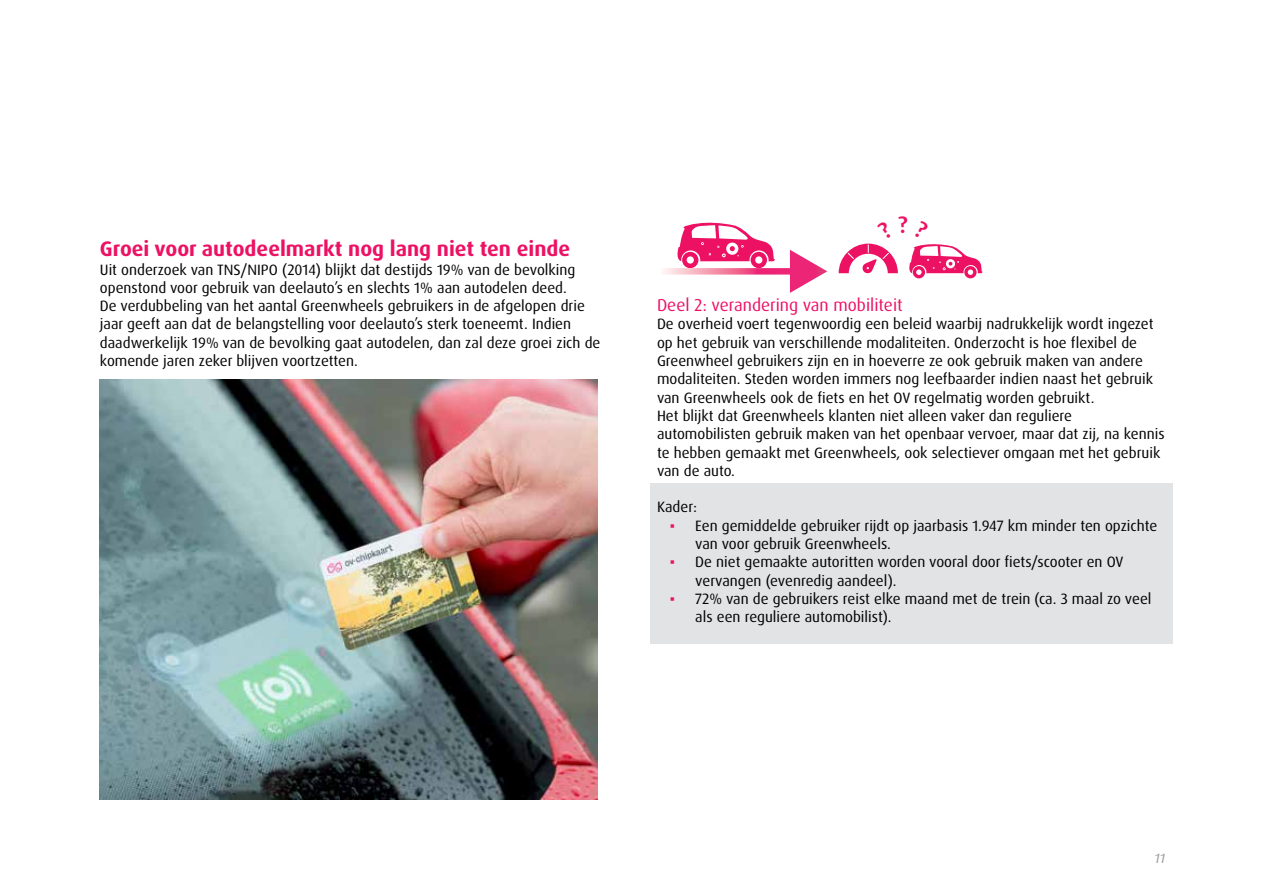
<style>
.page{position:relative;width:1263px;height:893px;background:#fff}
.page>*{position:absolute;margin:0;border:0;box-sizing:border-box;transform-origin:0 0}
.t1{font:700 21px "Dax OT";color:#ed1164}
.t2{font:17.25px "Dax OT";color:#ed1164}
.t3{font:15px/18.3px "Dax OT";color:#000}
.t4{font:italic 13.5px "Dax OT";color:#999b9e}
.s1{font-family:"Arial";color:#ed1164}
</style>
<div class="page">
<div style="left:650px;top:483px;width:522px;height:161px;background:#e2e3e4"></div>
<div style="left:682px;top:252px;width:16px;height:16px;background:#ed1164;border-radius:50%"></div>
<div style="left:751px;top:252px;width:16px;height:16px;background:#ed1164;border-radius:50%"></div>
<div style="left:687px;top:256px;width:7px;height:8px;background:#fff;border-radius:50%"></div>
<div style="left:755px;top:256px;width:7px;height:8px;background:#fff;border-radius:50%"></div>
<svg style="left:677px;top:222px;width:98px;height:39px"></svg>
<svg style="left:664px;top:268px;width:126px;height:7px"></svg>
<svg style="left:790px;top:250px;width:37px;height:43px"></svg>
<div style="left:913px;top:266px;width:12px;height:12px;background:#ed1164;border-radius:50%"></div>
<div style="left:964px;top:266px;width:12px;height:12px;background:#ed1164;border-radius:50%"></div>
<img style="left:100px;top:380px;width:498px;height:419px">
<svg style="left:839px;top:243px;width:144px;height:32px"></svg>
<h1 class="t1" style="left:100px;top:235px;width:472px">Groei voor autodeelmarkt nog lang niet ten einde</h1>
<p class="t3" style="left:100px;top:260px;width:502px">Uit onderzoek van TNS/NIPO (2014) blijkt dat destijds 19% van de bevolking openstond voor gebruik van deelauto’s en slechts 1% aan autodelen deed.<br>De verdubbeling van het aantal Greenwheels gebruikers in de afgelopen drie jaar geeft aan dat de belangstelling voor deelauto’s sterk toeneemt. Indien daadwerkelijk 19% van de bevolking gaat autodelen, dan zal deze groei zich de komende jaren zeker blijven voortzetten.</p>
<p class="t2" style="left:657px;top:294px;width:247px">Deel 2: verandering van mobiliteit</p>
<p class="t3" style="left:657px;top:315px;width:509px">De overheid voert tegenwoordig een beleid waarbij nadrukkelijk wordt ingezet op het gebruik van verschillende modaliteiten. Onderzocht is hoe flexibel de Greenwheel gebruikers zijn en in hoeverre ze ook gebruik maken van andere modaliteiten. Steden worden immers nog leefbaarder indien naast het gebruik van Greenwheels ook de fiets en het OV regelmatig worden gebruikt.<br>Het blijkt dat Greenwheels klanten niet alleen vaker dan reguliere automobilisten gebruik maken van het openbaar vervoer, maar dat zij, na kennis te hebben gemaakt met Greenwheels, ook selectiever omgaan met het gebruik van de auto.</p>
<p class="t3" style="left:657px;top:498px;width:42px">Kader:</p>
<p class="t3" style="left:695px;top:517px;width:463px;text-indent:-26px"><span class="s1">▪</span> Een gemiddelde gebruiker rijdt op jaarbasis 1.947 km minder ten opzichte van voor gebruik Greenwheels.</p>
<p class="t3" style="left:695px;top:553px;width:430px;text-indent:-26px"><span class="s1">▪</span> De niet gemaakte autoritten worden vooral door fiets/scooter en OV vervangen (evenredig aandeel).</p>
<p class="t3" style="left:695px;top:590px;width:458px;text-indent:-26px"><span class="s1">▪</span> 72% van de gebruikers reist elke maand met de trein (ca. 3 maal zo veel als een reguliere automobilist).</p>
<p class="t4" style="left:1154px;top:850px;width:12px">11</p>
</div>
